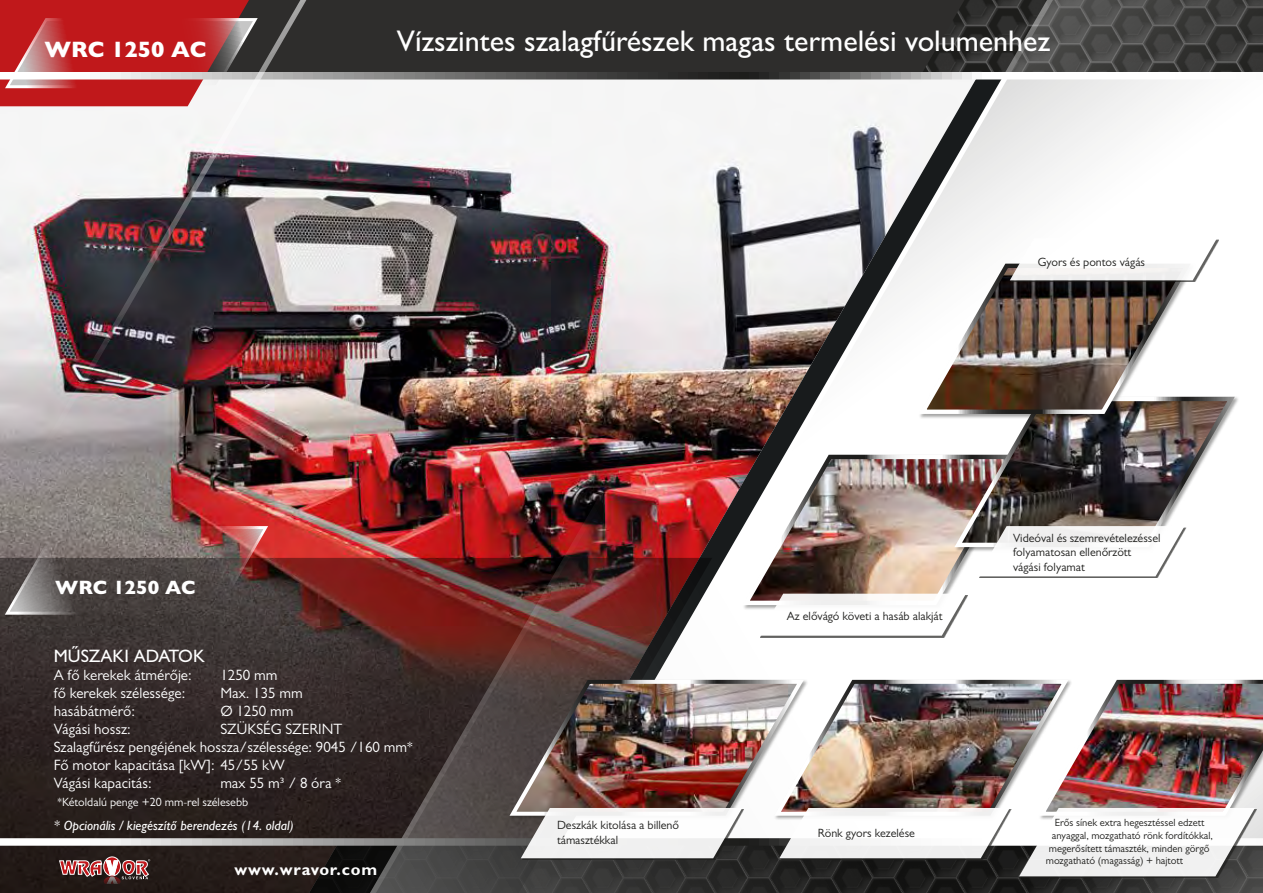
<style>
.page{position:relative;width:1263px;height:893px;background:#fff}
.page>*{position:absolute;margin:0;border:0;box-sizing:border-box;transform-origin:0 0}
.t1{font:500 30px "Gill Sans MT Pro";color:#fff}
.t2{font:800 22.5px "Gill Sans MT Pro";letter-spacing:-.005em;color:#fff}
.t3{font:800 19.5px "Gill Sans MT Pro";letter-spacing:-.005em;color:#fff}
.t4{font:500 18px "Gill Sans MT Pro";color:#fff}
.t5{font:700 16.5px "Gill Sans MT Pro";letter-spacing:.05em;color:#fff}
.t6{font:15px/18px "Gill Sans MT Pro";color:#fff}
.t7{font:italic 500 13.5px "Gill Sans MT Pro";color:#fff}
.t8{font:12px/14.4px "Gill Sans MT Pro";color:#1d1d1b}
.t9{font:12px "Gill Sans MT Pro";color:#fff}
.t10{font:10.5px "Gill Sans MT Pro";color:#1d1d1b}
</style>
<div class="page">
<img style="left:0;top:0;width:1263px;height:893px">
<img style="left:506px;top:676px;width:757px;height:202px">
<img style="left:738px;top:237px;width:500px;height:400px">
<div style="left:103px;top:857px;width:18px;height:19px;border:1px solid #fff;border-radius:50%"></div>
<svg style="left:59px;top:859px;width:91px;height:25px;background:#805555"></svg>
<h2 class="t2" style="left:44px;top:36px;width:163px">WRC 1250 AC</h2>
<h3 class="t3" style="left:55px;top:576px;width:142px">WRC 1250 AC</h3>
<h1 class="t1" style="left:397px;top:23px;width:655px">Vízszintes szalagfűrészek magas termelési volumenhez</h1>
<p class="t8" style="left:1038px;top:255px;width:109px">Gyors és pontos vágás</p>
<p class="t8" style="left:787px;top:609px;width:157px">Az elővágó követi a hasáb alakját</p>
<p class="t8" style="left:1013px;top:530px;width:149px">Videóval és szemrevételezéssel folyamatosan ellenőrzött vágási folyamat</p>
<p class="t4" style="left:54px;top:645px;width:153px">MŰSZAKI ADATOK</p>
<p class="t6" style="left:54px;top:666px;width:139px">A fő kerekek átmérője:</p>
<p class="t6" style="left:220px;top:666px;width:58px">1250 mm</p>
<p class="t6" style="left:54px;top:684px;width:133px">fő kerekek szélessége:</p>
<p class="t6" style="left:220px;top:684px;width:84px">Max. 135 mm</p>
<p class="t6" style="left:54px;top:702px;width:83px">hasábátmérő:</p>
<p class="t6" style="left:220px;top:702px;width:75px">Ø 1250 mm</p>
<p class="t6" style="left:54px;top:720px;width:78px">Vágási hossz:</p>
<p class="t6" style="left:54px;top:720px;width:360px;text-indent:167px">SZÜKSÉG SZERINT<br>Szalagfűrész pengéjének hossza/szélessége: 9045 /160 mm*<br>Fő motor kapacitása [kW]: 45/55 kW<br>Vágási kapacitás:</p>
<p class="t6" style="left:220px;top:774px;width:122px">max 55 m3 / 8 óra *</p>
<p class="t9" style="left:58px;top:795px;width:192px">*Kétoldalú penge +20 mm-rel szélesebb</p>
<p class="t7" style="left:54px;top:817px;width:241px">* Opcionális / kiegészítő berendezés (14. oldal)</p>
<p class="t10" style="left:1055px;top:817px;width:151px">Erős sínek extra hegesztéssel edzett</p>
<p class="t10" style="left:1052px;top:829px;width:163px">anyaggal, mozgatható rönk fordítókkal,</p>
<p class="t10" style="left:1049px;top:842px;width:162px">megerősített támaszték, minden görgő</p>
<p class="t10" style="left:1046px;top:854px;width:139px">mozgatható (magasság) + hajtott</p>
<p class="t8" style="left:557px;top:818px;width:124px">Deszkák kitolása a billenő támasztékkal</p>
<p class="t8" style="left:818px;top:825px;width:99px">Rönk gyors kezelése</p>
<p class="t5" style="left:234px;top:859px;width:144px">www.wravor.com</p>
</div>
